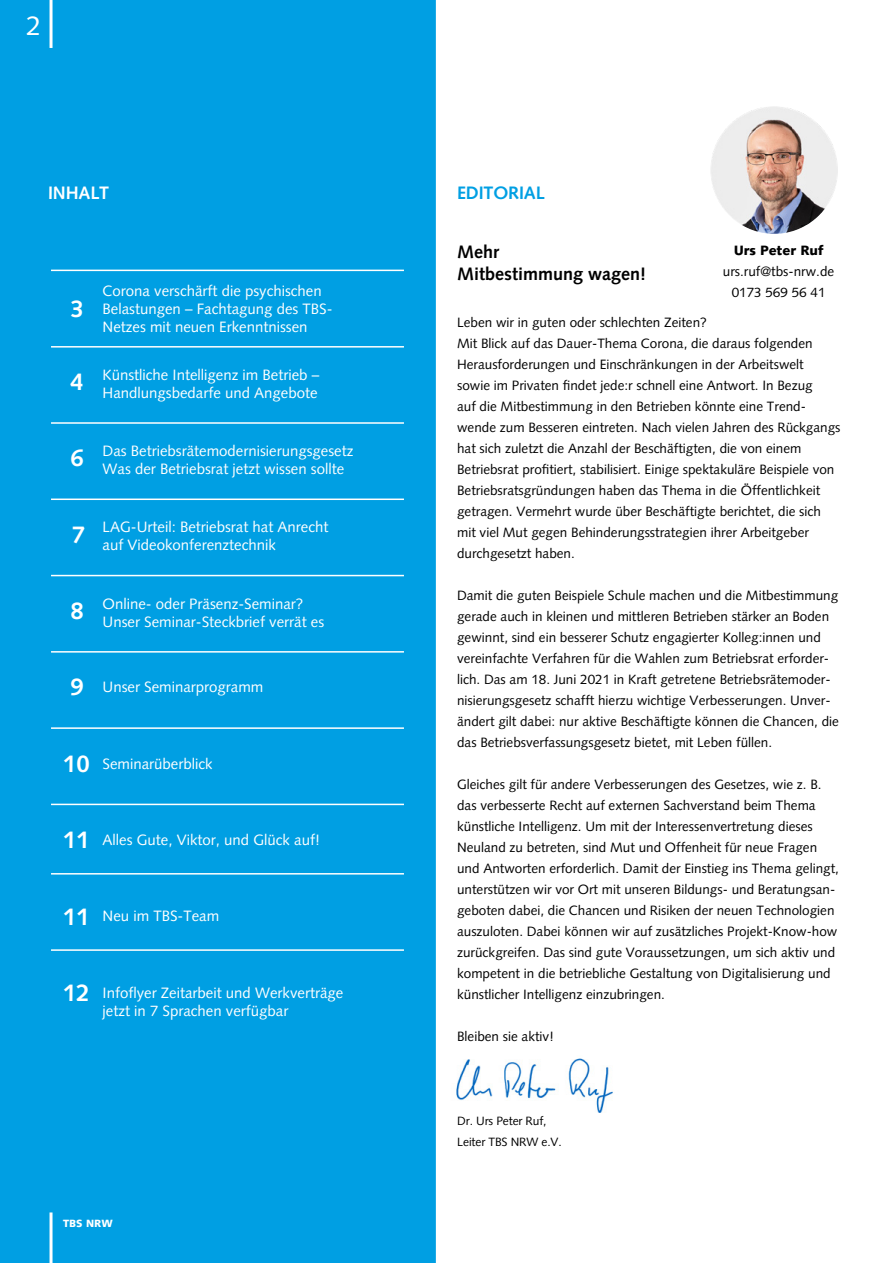
<style>
.page{position:relative;width:893px;height:1263px;background:#fff}
.page>*{position:absolute;margin:0;border:0;box-sizing:border-box;transform-origin:0 0}
.t1{font:27px "Syntax LT";color:#fff}
.t2{font:700 24px "Syntax LT";color:#fff}
.t3{font:700 18px/21.6px "Syntax LT";color:#000}
.t4{font:700 18px "Syntax LT";letter-spacing:-.01em;color:#009fe3}
.t5{font:700 18px "Syntax LT";letter-spacing:-.01em;color:#fff}
.t6{font:15px/18px "Syntax LT";color:#fff}
.t7{font:13.5px/21px "Syntax LT";color:#000}
.t8{font:900 13.5px "Syntax LT";color:#000}
.t9{font:12px/21px "Syntax LT";letter-spacing:-.01em;color:#000}
.t10{font:900 10.5px "Syntax LT";color:#fff}
</style>
<div class="page">
<img style="left:456px;top:1058px;width:157px;height:55px">
<div style="left:0;top:0;width:436px;height:1263px;background:#009fe3"></div>
<hr style="left:50px;top:1212px;width:3px;height:51px;background:#fff">
<img style="left:710px;top:106px;width:128px;height:128px;border-radius:61px">
<hr style="left:51px;top:270px;width:353px;height:1px;background:#fff">
<hr style="left:51px;top:346px;width:353px;height:2px;background:#fff">
<hr style="left:51px;top:422px;width:353px;height:2px;background:#fff">
<hr style="left:51px;top:498px;width:353px;height:2px;background:#fff">
<hr style="left:51px;top:575px;width:353px;height:1px;background:#fff">
<hr style="left:51px;top:651px;width:353px;height:2px;background:#fff">
<hr style="left:51px;top:727px;width:353px;height:2px;background:#fff">
<hr style="left:51px;top:804px;width:353px;height:1px;background:#fff">
<hr style="left:51px;top:873px;width:353px;height:1px;background:#fff">
<hr style="left:51px;top:949px;width:353px;height:2px;background:#fff">
<hr style="left:50px;top:0;width:3px;height:48px;background:#fff">
<h1 class="t1" style="left:26px;top:9px;width:17px">2</h1>
<h3 class="t5" style="left:48px;top:182px;width:63px">INHALT</h3>
<h3 class="t4" style="left:457px;top:182px;width:89px">EDITORIAL</h3>
<h2 class="t2" style="left:71px;top:295px;width:15px">3</h2>
<h2 class="t2" style="left:71px;top:368px;width:15px">4</h2>
<h2 class="t2" style="left:71px;top:444px;width:15px">6</h2>
<h2 class="t2" style="left:72px;top:521px;width:15px">7</h2>
<p class="t6" style="left:103px;top:281px;width:232px">Corona verschärft die psychischen<br>Belastungen – Fachtagung des TBS-<br>Netzes mit neuen Erkenntnissen</p>
<p class="t6" style="left:103px;top:366px;width:218px">Künstliche Intelligenz im Betrieb –<br>Handlungsbedarfe und Angebote</p>
<p class="t6" style="left:103px;top:442px;width:252px">Das Betriebsrätemodernisierungsgesetz<br>Was der Betriebsrat jetzt wissen sollte</p>
<p class="t6" style="left:103px;top:518px;width:227px">LAG-Urteil: Betriebsrat hat Anrecht auf Videokonferenztechnik</p>
<h2 class="t2" style="left:71px;top:597px;width:15px">8</h2>
<p class="t6" style="left:103px;top:595px;width:223px">Online- oder Präsenz-Seminar?<br>Unser Seminar-Steckbrief verrät es</p>
<h2 class="t2" style="left:71px;top:673px;width:15px">9</h2>
<p class="t6" style="left:103px;top:678px;width:162px">Unser Seminarprogramm</p>
<h2 class="t2" style="left:63px;top:750px;width:28px">10</h2>
<p class="t6" style="left:103px;top:754px;width:112px">Seminarüberblick</p>
<h2 class="t2" style="left:63px;top:826px;width:28px">11</h2>
<p class="t6" style="left:103px;top:831px;width:219px">Alles Gute, Viktor, und Glück auf!</p>
<h2 class="t2" style="left:63px;top:902px;width:28px">11</h2>
<p class="t6" style="left:103px;top:907px;width:118px">Neu im TBS-Team</p>
<h2 class="t2" style="left:63px;top:979px;width:28px">12</h2>
<p class="t6" style="left:103px;top:984px;width:242px">Infoflyer Zeitarbeit und Werkverträge jetzt in 7 Sprachen verfügbar</p>
<p class="t10" style="left:63px;top:1217px;width:51px">TBS NRW</p>
<p class="t8" style="left:734px;top:242px;width:91px">Urs Peter Ruf</p>
<p class="t7" style="left:723px;top:261px;width:113px;text-align:center">urs.ruf@tbs-nrw.de<br>0173 569 56 41</p>
<h3 class="t3" style="left:457px;top:242px;width:190px">Mehr<br>Mitbestimmung wagen!</h3>
<p class="t7" style="left:457px;top:312px;width:385px">Leben wir in guten oder schlechten Zeiten?<br>Mit Blick auf das Dauer-Thema Corona, die daraus folgenden Herausforderungen und Einschränkungen in der Arbeitswelt<br>sowie im Privaten findet jede:r schnell eine Antwort. In Bezug<br>auf die Mitbestimmung in den Betrieben könnte eine Trend&shy;wende zum Besseren eintreten. Nach vielen Jahren des Rückgangs hat sich zuletzt die Anzahl der Beschäftigten, die von einem Betriebsrat profitiert, stabilisiert. Einige spektakuläre Beispiele von Betriebsratsgründungen haben das Thema in die Öffentlichkeit getragen. Vermehrt wurde über Beschäftigte berichtet, die sich mit viel Mut gegen Behinderungsstrategien ihrer Arbeitgeber durchgesetzt haben.</p>
<p class="t7" style="left:457px;top:585px;width:383px">Damit die guten Beispiele Schule machen und die Mitbestimmung gerade auch in kleinen und mittleren Betrieben stärker an Boden gewinnt, sind ein besserer Schutz engagierter Kolleg:innen und vereinfachte Verfahren für die Wahlen zum Betriebsrat erforder&shy;lich. Das am 18. Juni 2021 in Kraft getretene Betriebsrätemoder&shy;nisierungsgesetz schafft hierzu wichtige Verbesserungen. Unver&shy;ändert gilt dabei: nur aktive Beschäftigte können die Chancen, die das Betriebsverfassungsgesetz bietet, mit Leben füllen.</p>
<p class="t7" style="left:457px;top:774px;width:383px">Gleiches gilt für andere Verbesserungen des Gesetzes, wie z. B. das verbesserte Recht auf externen Sachverstand beim Thema künstliche Intelligenz. Um mit der Interessenvertretung dieses Neuland zu betreten, sind Mut und Offenheit für neue Fragen und Antworten erforderlich. Damit der Einstieg ins Thema gelingt, unterstützen wir vor Ort mit unseren Bildungs- und Beratungsan&shy;geboten dabei, die Chancen und Risiken der neuen Technologien auszuloten. Dabei können wir auf zusätzliches Projekt-Know-how zurückgreifen. Das sind gute Voraussetzungen, um sich aktiv und kompetent in die betriebliche Gestaltung von Digitalisierung und künstlicher Intelligenz einzubringen.</p>
<p class="t7" style="left:457px;top:1026px;width:98px">Bleiben sie aktiv!</p>
<p class="t9" style="left:457px;top:1110px;width:106px">Dr. Urs Peter Ruf,<br>Leiter TBS NRW e.V.</p>
</div>
